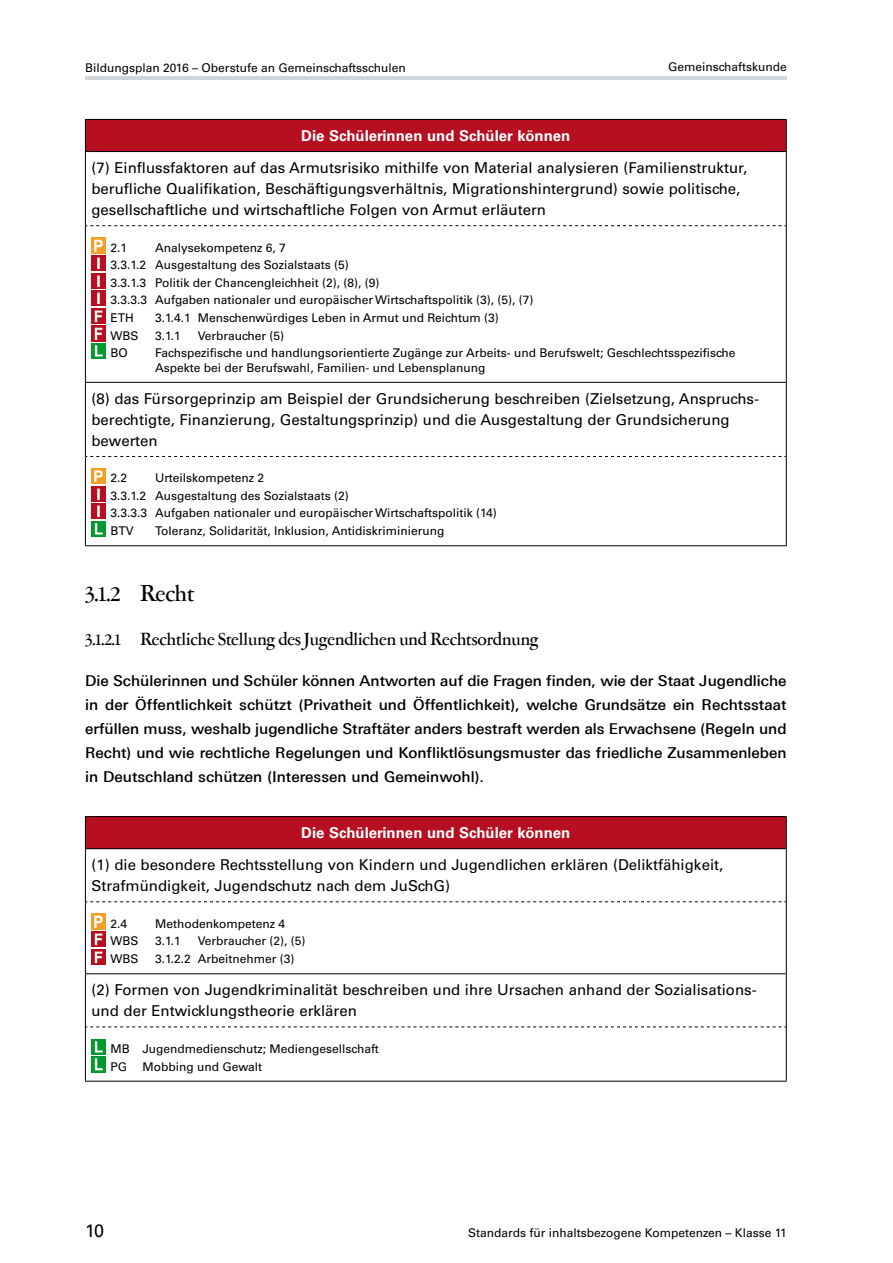
<style>
.page{position:relative;width:893px;height:1263px;background:#fff}
.page>*{position:absolute;margin:0;border:0;box-sizing:border-box;transform-origin:0 0}
.t1{font:500 25.5px "Garamont Amst SH";color:#000}
.t2{font:500 19.5px "Garamont Amst SH";color:#000}
.t3{font:18px "Univers LT Std";color:#000}
.t4{font:15px/21px "Univers LT Std";color:#000}
.t5{font:500 15px/24px "Linotype Univers 530";color:#000;text-align:justify}
.t6{font:700 15px "Univers LT Std";color:#fff}
.t7{font:12px/17.5px "Univers LT Std";color:#000}
</style>
<div class="page">
<hr style="left:85px;top:77px;width:702px;height:3px;background:#cfd5d8">
<div style="left:85px;top:119px;width:701px;height:33px;background:#b60f21"></div>
<hr style="left:85px;top:119px;width:702px;height:1px;background:#000">
<hr style="left:85px;top:120px;width:1px;height:31px;background:#000">
<hr style="left:786px;top:120px;width:1px;height:31px;background:#000">
<hr style="left:85px;top:151px;width:702px;height:1px;background:#000">
<hr style="left:85px;top:152px;width:1px;height:74px;background:#000">
<hr style="left:786px;top:152px;width:1px;height:74px;background:#000">
<svg style="left:86px;top:225px;width:700px;height:1px"></svg>
<hr style="left:85px;top:226px;width:1px;height:156px;background:#000">
<hr style="left:786px;top:226px;width:1px;height:156px;background:#000">
<hr style="left:85px;top:382px;width:702px;height:1px;background:#000">
<hr style="left:85px;top:383px;width:1px;height:73px;background:#000">
<hr style="left:786px;top:383px;width:1px;height:73px;background:#000">
<svg style="left:86px;top:456px;width:700px;height:1px"></svg>
<hr style="left:85px;top:456px;width:1px;height:89px;background:#000">
<hr style="left:786px;top:456px;width:1px;height:89px;background:#000">
<hr style="left:85px;top:545px;width:702px;height:1px;background:#000">
<img style="left:91px;top:238px;width:14px;height:15px">
<img style="left:91px;top:256px;width:14px;height:15px">
<img style="left:91px;top:273px;width:14px;height:15px">
<img style="left:91px;top:291px;width:14px;height:15px">
<img style="left:91px;top:308px;width:14px;height:15px">
<img style="left:91px;top:326px;width:14px;height:15px">
<img style="left:91px;top:343px;width:14px;height:16px">
<img style="left:91px;top:469px;width:14px;height:15px">
<img style="left:91px;top:486px;width:14px;height:15px">
<img style="left:91px;top:504px;width:14px;height:15px">
<img style="left:91px;top:521px;width:14px;height:16px">
<div style="left:85px;top:816px;width:701px;height:33px;background:#b60f21"></div>
<hr style="left:85px;top:816px;width:702px;height:1px;background:#000">
<hr style="left:85px;top:817px;width:1px;height:31px;background:#000">
<hr style="left:786px;top:817px;width:1px;height:31px;background:#000">
<hr style="left:85px;top:848px;width:702px;height:1px;background:#000">
<hr style="left:85px;top:849px;width:1px;height:53px;background:#000">
<hr style="left:786px;top:849px;width:1px;height:53px;background:#000">
<svg style="left:86px;top:901px;width:700px;height:1px"></svg>
<hr style="left:85px;top:902px;width:1px;height:71px;background:#000">
<hr style="left:786px;top:902px;width:1px;height:71px;background:#000">
<hr style="left:85px;top:973px;width:702px;height:1px;background:#000">
<hr style="left:85px;top:974px;width:1px;height:53px;background:#000">
<hr style="left:786px;top:974px;width:1px;height:53px;background:#000">
<svg style="left:86px;top:1026px;width:700px;height:1px"></svg>
<hr style="left:85px;top:1027px;width:1px;height:54px;background:#000">
<hr style="left:786px;top:1027px;width:1px;height:54px;background:#000">
<hr style="left:85px;top:1081px;width:702px;height:1px;background:#000">
<img style="left:91px;top:914px;width:14px;height:15px">
<img style="left:91px;top:932px;width:14px;height:15px">
<img style="left:91px;top:949px;width:14px;height:16px">
<img style="left:91px;top:1039px;width:14px;height:15px">
<img style="left:91px;top:1057px;width:14px;height:15px">
<p class="t7" style="left:85px;top:59px;width:322px">Bildungsplan 2016 – Oberstufe an Gemeinschaftsschulen</p>
<p class="t7" style="left:668px;top:58px;width:120px">Gemeinschaftskunde</p>
<p class="t6" style="left:301px;top:127px;width:271px">Die Schülerinnen und Schüler können</p>
<p class="t4" style="left:91px;top:157px;width:657px">(7) Einflussfaktoren auf das Armutsrisiko mithilfe von Material analysieren (Familienstruktur, berufliche Qualifikation, Beschäftigungsverhältnis, Migrationshintergrund) sowie politische, gesellschaftliche und wirtschaftliche Folgen von Armut erläutern</p>
<p class="t7" style="left:111px;top:239px;width:18px">2.1</p>
<p class="t7" style="left:111px;top:239px;width:424px;text-indent:45px">Analysekompetenz 6, 7<br>3.3.1.2 Ausgestaltung des Sozialstaats (5)<br>3.3.1.3 Politik der Chancengleichheit (2), (8), (9)<br>3.3.3.3 Aufgaben nationaler und europäischer Wirtschaftspolitik (3), (5), (7)<br>ETH</p>
<p class="t7" style="left:155px;top:309px;width:345px">3.1.4.1 Menschenwürdiges Leben in Armut und Reichtum (3)</p>
<p class="t7" style="left:111px;top:327px;width:30px">WBS</p>
<p class="t7" style="left:155px;top:327px;width:27px">3.1.1</p>
<p class="t7" style="left:198px;top:327px;width:88px">Verbraucher (5)</p>
<p class="t7" style="left:111px;top:344px;width:19px">BO</p>
<p class="t7" style="left:155px;top:346px;width:582px;line-height:14.4px">Fachspezifische und handlungsorientierte Zugänge zur Arbeits- und Berufswelt; Geschlechtsspezifische<br>Aspekte bei der Berufswahl, Familien- und Lebensplanung</p>
<p class="t4" style="left:91px;top:388px;width:669px">(8) das Fürsorgeprinzip am Beispiel der Grundsicherung beschreiben (Zielsetzung, Anspruchs&shy;berechtigte, Finanzierung, Gestaltungsprinzip) und die Ausgestaltung der Grundsicherung bewerten</p>
<p class="t7" style="left:111px;top:469px;width:18px">2.2</p>
<p class="t7" style="left:111px;top:469px;width:388px;text-indent:45px">Urteilskompetenz 2<br>3.3.1.2 Ausgestaltung des Sozialstaats (2)<br>3.3.3.3 Aufgaben nationaler und europäischer Wirtschaftspolitik (14)<br>BTV</p>
<p class="t7" style="left:155px;top:522px;width:291px">Toleranz, Solidarität, Inklusion, Antidiskriminierung</p>
<h1 class="t1" style="left:85px;top:581px;width:111px">3.1.2 Recht</h1>
<h2 class="t2" style="left:85px;top:630px;width:455px">3.1.2.1 Rechtliche Stellung des Jugendlichen und Rechtsordnung</h2>
<p class="t5" style="left:85px;top:669px;width:703px">Die Schülerinnen und Schüler können Antworten auf die Fragen finden, wie der Staat Jugendliche in der Öffentlichkeit schützt (Privatheit und Öffentlichkeit), welche Grundsätze ein Rechtsstaat erfüllen muss, weshalb jugendliche Straftäter anders bestraft werden als Erwachsene (Regeln und Recht) und wie rechtliche Regelungen und Konfliktlösungsmuster das friedliche Zusammenleben in Deutschland schützen (Interessen und Gemeinwohl).</p>
<p class="t6" style="left:301px;top:824px;width:271px">Die Schülerinnen und Schüler können</p>
<p class="t4" style="left:91px;top:854px;width:633px">(1) die besondere Rechtsstellung von Kindern und Jugendlichen erklären (Deliktfähigkeit,<br>Strafmündigkeit, Jugendschutz nach dem JuSchG)</p>
<p class="t7" style="left:111px;top:915px;width:18px">2.4</p>
<p class="t7" style="left:155px;top:915px;width:131px">Methodenkompetenz 4</p>
<p class="t7" style="left:111px;top:932px;width:30px">WBS</p>
<p class="t7" style="left:155px;top:932px;width:27px">3.1.1</p>
<p class="t7" style="left:198px;top:932px;width:109px">Verbraucher (2), (5)</p>
<p class="t7" style="left:111px;top:950px;width:30px">WBS</p>
<p class="t7" style="left:155px;top:950px;width:141px">3.1.2.2 Arbeitnehmer (3)</p>
<p class="t4" style="left:91px;top:979px;width:666px">(2) Formen von Jugendkriminalität beschreiben und ihre Ursachen anhand der Sozialisations&shy;und der Entwicklungstheorie erklären</p>
<p class="t7" style="left:111px;top:1040px;width:270px">MB Jugendmedienschutz; Mediengesellschaft<br>PG</p>
<p class="t7" style="left:142px;top:1057px;width:121px">Mobbing und Gewalt</p>
<h3 class="t3" style="left:85px;top:1220px;width:21px">10</h3>
<p class="t7" style="left:468px;top:1224px;width:320px">Standards für inhaltsbezogene Kompetenzen – Klasse 11</p>
</div>
